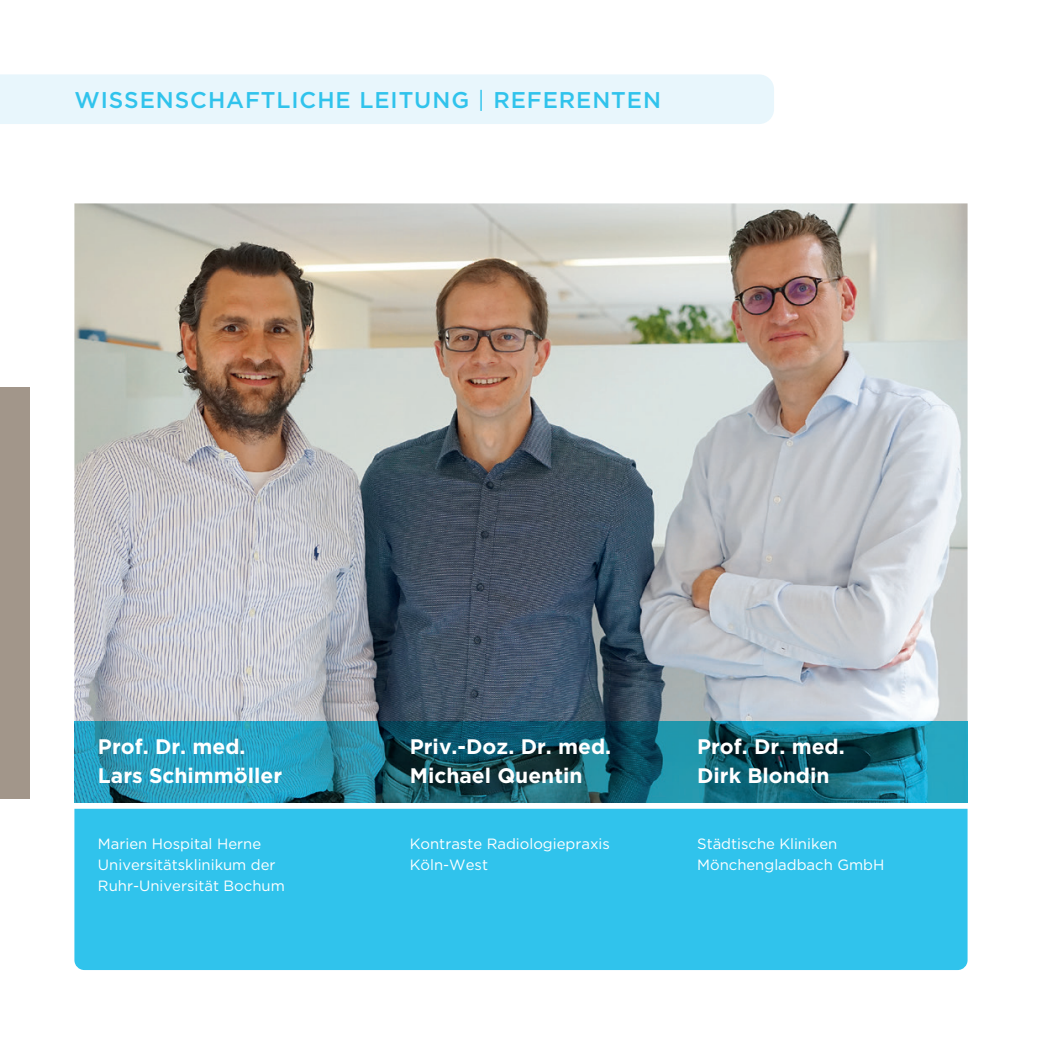
<style>
.page{position:relative;width:1042px;height:1042px;background:#fff}
.page>*{position:absolute;margin:0;border:0;box-sizing:border-box;transform-origin:0 0}
.t1{font:500 22.75px "Gotham";letter-spacing:.04em;color:#30c3ec}
.t2{font:700 21px/29.4px "Gotham";color:#fff}
.t3{font:14.88px/21px "Gotham";color:#fff}
.s1{font-weight:400}
</style>
<div class="page">
<div style="left:0;top:387px;width:30px;height:412px;background:#a2968a"></div>
<div style="left:0;top:74px;width:774px;height:50px;background:#e8f6fc"></div>
<img style="left:74px;top:203px;width:893px;height:519px">
<img style="left:74px;top:722px;width:893px;height:80px">
<div style="left:74px;top:809px;width:893px;height:161px;background:#30c3ec"></div>
<h1 class="t1" style="left:74px;top:85px;width:588px">WISSENSCHAFTLICHE LEITUNG <span class="s1">|</span> REFERENTEN</h1>
<h2 class="t2" style="left:98px;top:731px;width:186px">Prof. Dr. med.<br>Lars Schimmöller</h2>
<p class="t3" style="left:98px;top:832px;width:188px">Marien Hospital Herne<br>Universitätsklinikum der<br>Ruhr-Universität Bochum</p>
<h2 class="t2" style="left:410px;top:731px;width:203px">Priv.-Doz. Dr. med.<br>Michael Quentin</h2>
<p class="t3" style="left:410px;top:832px;width:202px">Kontraste Radiologiepraxis<br>Köln-West</p>
<h2 class="t2" style="left:697px;top:731px;width:149px">Prof. Dr. med.<br>Dirk Blondin</h2>
<p class="t3" style="left:697px;top:832px;width:189px">Städtische Kliniken<br>Mönchengladbach GmbH</p>
</div>
